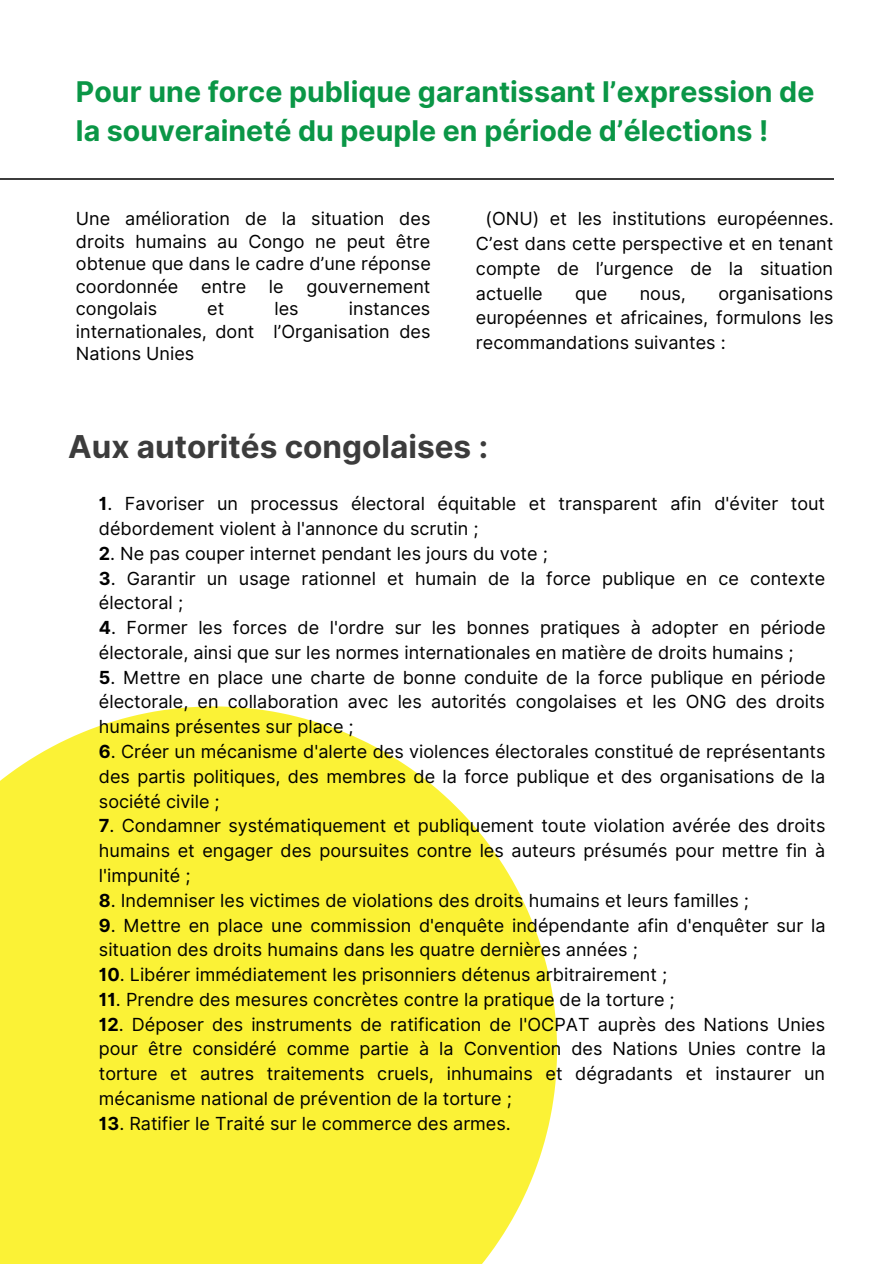
<style>
.page{position:relative;width:894px;height:1264px;background:#fff}
.page>*{position:absolute;margin:0;border:0;box-sizing:border-box;transform-origin:0 0}
.t1{font:700 31.5px "Inter";color:#3c3c3c}
.t2{font:700 28.5px/39.5px "Inter";color:#0a9646}
.t3{font:18px/24.8px "Inter";color:#000;text-align:justify}
.s1{font-weight:700}
</style>
<div class="page">
<svg style="left:0;top:706px;width:557px;height:557px;background:#fbf34c"></svg>
<hr style="left:0;top:178px;width:833px;height:1px;background:#3c3c3c">
<p class="t2" style="left:76px;top:71px;width:739px">Pour une force publique garantissant l’expression de la souveraineté du peuple en période d’élections !</p>
<p class="t3" style="left:76px;top:207px;width:356px;line-height:22.5px">Une amélioration de la situation des droits humains au Congo ne peut être obtenue que dans le cadre d’une réponse coordonnée</p>
<p class="t3" style="left:201px;top:274px;width:46px">entre</p>
<p class="t3" style="left:269px;top:274px;width:16px">le</p>
<p class="t3" style="left:306px;top:274px;width:125px">gouvernement</p>
<p class="t3" style="left:76px;top:296px;width:83px">congolais</p>
<p class="t3" style="left:207px;top:296px;width:19px">et</p>
<p class="t3" style="left:274px;top:296px;width:26px">les</p>
<p class="t3" style="left:76px;top:297px;width:356px;line-height:22.5px;text-indent:273px">instances internationales, dont l’Organisation des Nations Unies</p>
<p class="t3" style="left:476px;top:206px;width:359px;text-indent:10px">(ONU) et les institutions européennes.<br>C’est dans cette perspective et en tenant compte de l’urgence de la situation actuelle</p>
<p class="t3" style="left:476px;top:280px;width:359px;text-indent:242px">organisations européennes et africaines, formulons les recommandations suivantes :</p>
<p class="t3" style="left:575px;top:280px;width:33px">que</p>
<p class="t3" style="left:639px;top:280px;width:48px">nous,</p>
<p class="t1" style="left:68px;top:428px;width:421px">Aux autorités congolaises :</p>
<p class="t3" style="left:99px;top:491px;width:727px"><span class="s1">1</span>. Favoriser un processus électoral équitable et transparent afin d'éviter tout débordement violent à l'annonce du scrutin ;</p>
<p class="t3" style="left:99px;top:541px;width:450px"><span class="s1">2</span>. Ne pas couper internet pendant les jours du vote ;</p>
<p class="t3" style="left:99px;top:565px;width:727px"><span class="s1">3</span>. Garantir un usage rationnel et humain de la force publique en ce contexte électoral ;</p>
<p class="t3" style="left:99px;top:615px;width:728px"><span class="s1">4</span>. Former les forces de l'ordre sur les bonnes pratiques à adopter en période électorale, ainsi que sur les normes internationales en matière de droits humains ;</p>
<p class="t3" style="left:99px;top:664px;width:728px"><span class="s1">5</span>. Mettre en place une charte de bonne conduite de la force publique en période électorale, en collaboration avec les autorités congolaises et les ONG des droits humains présentes sur place ;</p>
<p class="t3" style="left:99px;top:739px;width:728px"><span class="s1">6</span>. Créer un mécanisme d'alerte des violences électorales constitué de représentants des partis politiques, des membres de la force publique et des organisations de la société civile ;</p>
<p class="t3" style="left:99px;top:813px;width:728px"><span class="s1">7</span>. Condamner systématiquement et publiquement toute violation avérée des droits humains et engager des poursuites contre les auteurs présumés pour mettre fin à l'impunité ;</p>
<p class="t3" style="left:99px;top:887px;width:651px"><span class="s1">8</span>. Indemniser les victimes de violations des droits humains et leurs familles ;</p>
<p class="t3" style="left:99px;top:912px;width:727px"><span class="s1">9</span>. Mettre en place une commission d'enquête indépendante afin d'enquêter sur la situation des droits humains dans les quatre dernières années ;</p>
<p class="t3" style="left:99px;top:962px;width:569px"><span class="s1">10</span>. Libérer immédiatement les prisonniers détenus arbitrairement ;</p>
<p class="t3" style="left:99px;top:986px;width:577px"><span class="s1">11</span>. Prendre des mesures concrètes contre la pratique de la torture ;</p>
<p class="t3" style="left:99px;top:1011px;width:728px"><span class="s1">12</span>. Déposer des instruments de ratification de l'OCPAT auprès des Nations Unies pour être considéré comme partie à la Convention des Nations Unies contre la torture et autres traitements cruels, inhumains et dégradants et instaurer un mécanisme national de prévention de la torture ;</p>
<p class="t3" style="left:99px;top:1110px;width:413px"><span class="s1">13</span>. Ratifier le Traité sur le commerce des armes.</p>
</div>
